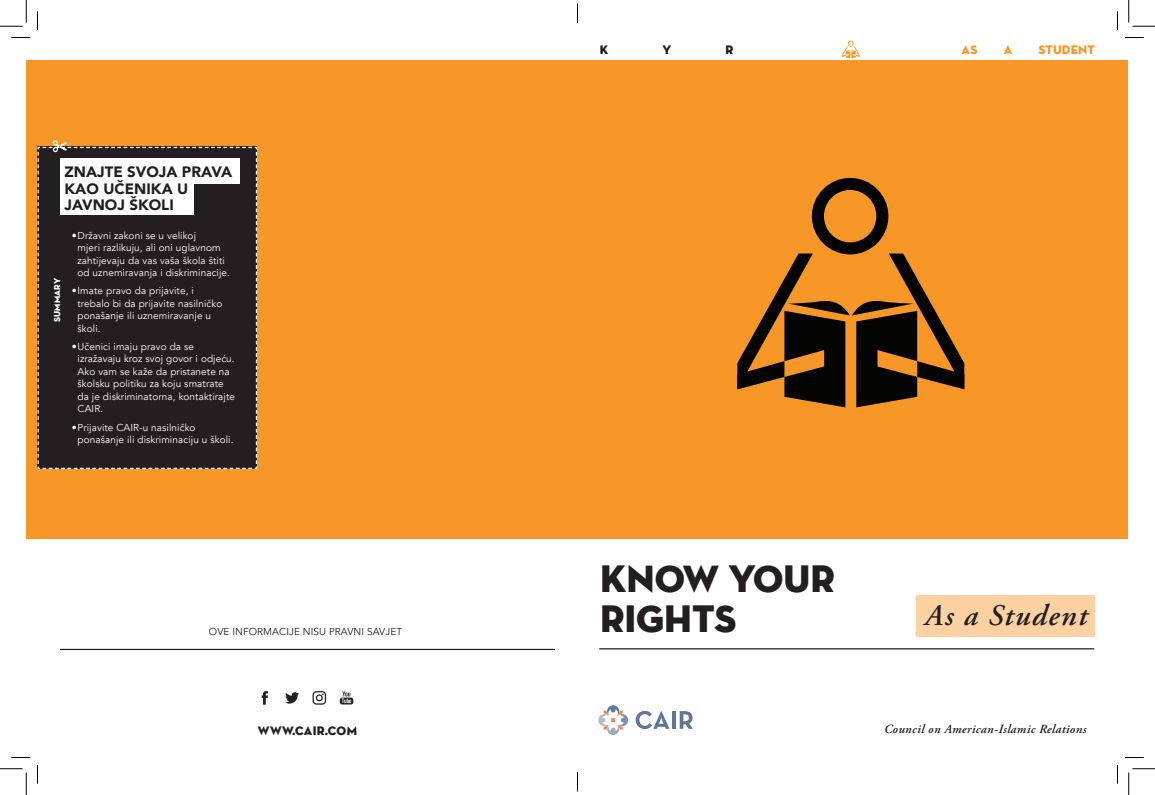
<style>
.page{position:relative;width:1155px;height:795px;background:#fff}
.page>*{position:absolute;margin:0;border:0;box-sizing:border-box;transform-origin:0 0}
.t1{font:38.75px/40px "Neutra Disp Titling";color:#231f20}
.t2{font:italic 600 30px "Adobe Garamond Pro";letter-spacing:.05em;color:#231f20}
.t3{font:900 15px/16.2px "Avenir";color:#231f20}
.t4{font:italic 600 12.5px "Adobe Garamond Pro";letter-spacing:.03em;color:#231f20}
.t5{font:12.5px "Neutra Disp Titling";letter-spacing:.02em;color:#231f20}
.t6{font:12.5px "Neutra Disp Titling";letter-spacing:.02em;color:#f79727}
.t7{font:10px/12.5px "Avenir";letter-spacing:.01em;color:#fff}
.t8{font:10px "Avenir";letter-spacing:.01em;color:#231f20}
.t9{font:8.75px "Neutra Disp Titling";letter-spacing:.03em;color:#fff}
</style>
<div class="page">
<div style="left:27px;top:60px;width:1101px;height:697px;background:#f79727"></div>
<div style="left:27px;top:540px;width:1101px;height:217px;background:#fff"></div>
<div style="left:916px;top:595px;width:178px;height:41px;background:#fdd1a2"></div>
<hr style="left:599px;top:648px;width:495px;height:1px;background:#231f20">
<hr style="left:60px;top:649px;width:495px;height:1px;background:#231f20">
<svg style="left:340px;top:691px;width:13px;height:14px"></svg>
<svg style="left:285px;top:692px;width:14px;height:12px"></svg>
<svg style="left:313px;top:691px;width:13px;height:14px"></svg>
<svg style="left:262px;top:691px;width:6px;height:14px"></svg>
<svg style="left:38px;top:141px;width:219px;height:328px;background:#433e3d"></svg>
<svg style="left:598px;top:705px;width:30px;height:30px"></svg>
<svg style="left:636px;top:711px;width:34px;height:18px"></svg>
<hr style="left:672px;top:711px;width:4px;height:18px;background:#617797">
<svg style="left:680px;top:711px;width:13px;height:18px"></svg>
<svg style="left:737px;top:178px;width:227px;height:229px"></svg>
<svg style="left:842px;top:41px;width:18px;height:17px"></svg>
<svg style="left:11px;top:37px;width:19px;height:1px"></svg>
<svg style="left:1125px;top:37px;width:19px;height:1px"></svg>
<svg style="left:11px;top:757px;width:19px;height:1px"></svg>
<svg style="left:1125px;top:757px;width:19px;height:1px"></svg>
<svg style="left:37px;top:11px;width:1px;height:19px"></svg>
<svg style="left:37px;top:765px;width:1px;height:19px"></svg>
<svg style="left:1117px;top:11px;width:1px;height:19px"></svg>
<svg style="left:1117px;top:765px;width:1px;height:19px"></svg>
<svg style="left:0;top:0;width:27px;height:27px"></svg>
<svg style="left:0;top:769px;width:27px;height:26px"></svg>
<svg style="left:1129px;top:0;width:26px;height:27px"></svg>
<svg style="left:1129px;top:769px;width:26px;height:26px"></svg>
<svg style="left:577px;top:4px;width:1px;height:18px"></svg>
<svg style="left:577px;top:772px;width:1px;height:19px"></svg>
<h3 class="t3" style="left:64px;top:164px;width:169px">ZNAJTE SVOJA PRAVA<br>KAO UČENIKA U<br>JAVNOJ ŠKOLI</h3>
<p class="t9" style="left:52px;top:322px;width:46px;rotate:-90deg">SUMMARY</p>
<p class="t7" style="left:78px;top:229px;width:154px;text-indent:-6px">• Državni zakoni se u velikoj<br>mjeri razlikuju, ali oni uglavnom zahtijevaju da vas vaša škola štiti od uznemiravanja i diskriminacije.</p>
<p class="t7" style="left:78px;top:285px;width:146px;text-indent:-6px">• Imate pravo da prijavite, i trebalo bi da prijavite nasilničko ponašanje ili uznemiravanje u školi.</p>
<p class="t7" style="left:78px;top:340px;width:159px;text-indent:-6px">• Učenici imaju pravo da se izražavaju kroz svoj govor i odjeću.<br>Ako vam se kaže da pristanete na školsku politiku za koju smatrate da je diskriminatorna, kontaktirajte<br>CAIR.</p>
<p class="t7" style="left:78px;top:421px;width:157px;text-indent:-6px">• Prijavite CAIR-u nasilničko ponašanje ili diskriminaciju u školi.</p>
<p class="t8" style="left:209px;top:625px;width:195px">OVE INFORMACIJE NISU PRAVNI SAVJET</p>
<p class="t5" style="left:258px;top:723px;width:101px">WWW.CAIR.COM</p>
<p class="t5" style="left:600px;top:42px;width:10px">K</p>
<p class="t5" style="left:663px;top:42px;width:10px">Y</p>
<p class="t5" style="left:726px;top:42px;width:9px">R</p>
<p class="t6" style="left:962px;top:42px;width:17px">AS</p>
<p class="t6" style="left:1004px;top:42px;width:10px">A</p>
<p class="t6" style="left:1038px;top:42px;width:58px">STUDENT</p>
<h1 class="t1" style="left:600px;top:559px;width:236px">KNOW YOUR<br>RIGHTS</h1>
<h2 class="t2" style="left:925px;top:599px;width:164px">As a Student</h2>
<p class="t4" style="left:884px;top:722px;width:204px">Council on American-Islamic Relations</p>
</div>
